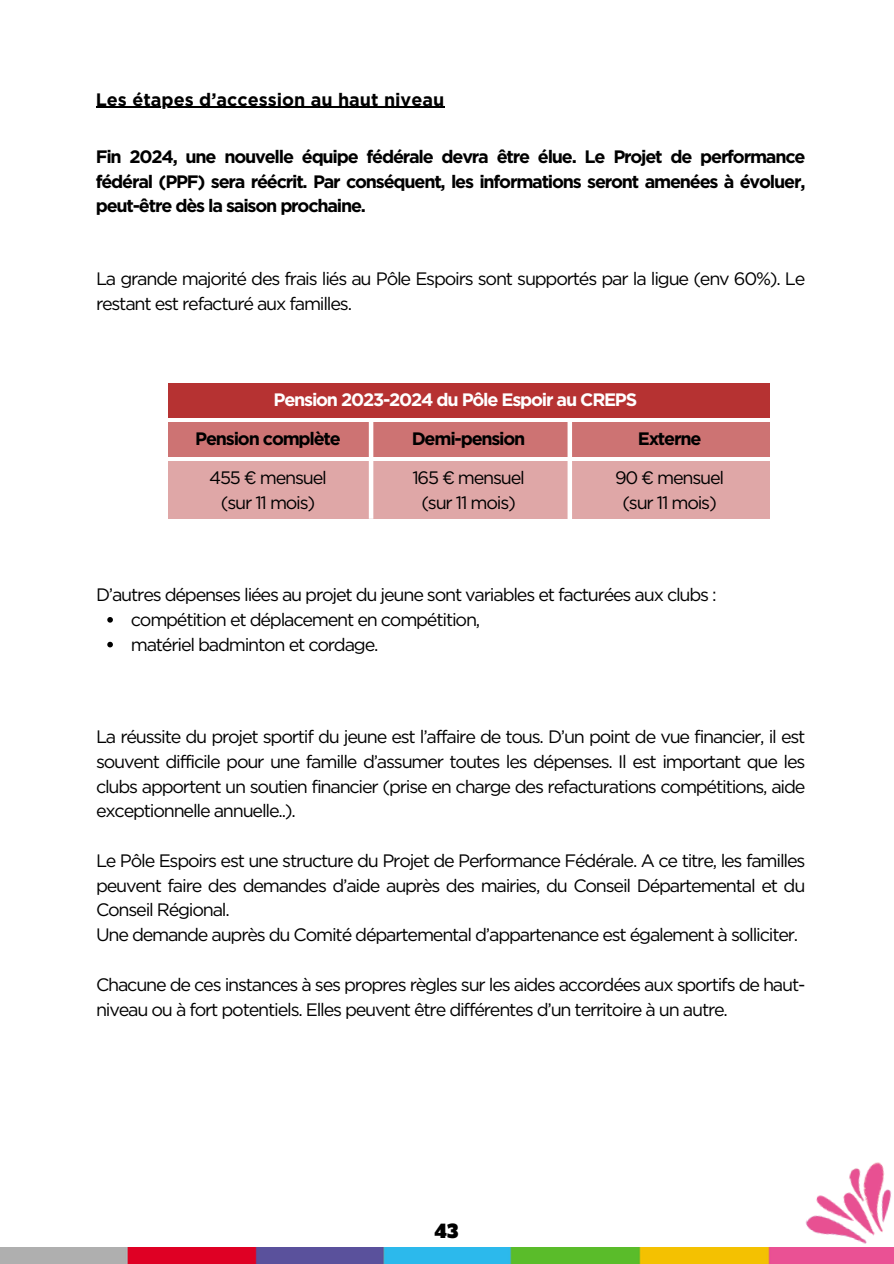
<style>
.page{position:relative;width:894px;height:1264px;background:#fff}
.page>*{position:absolute;margin:0;border:0;box-sizing:border-box;transform-origin:0 0}
.t1{font:18px/24.8px "Gotham";letter-spacing:-.065em;color:#000}
.t2{font:700 18px/24.8px "Gotham";letter-spacing:-.065em;color:#000;text-align:justify}
.t3{font:700 18px "Gotham";letter-spacing:-.065em;color:#fff}
.t4{font:700 18px "Gotham";color:#000}
.t5{font:18px "Alfa Slab One";color:#000}
</style>
<div class="page">
<div style="left:168px;top:383px;width:601px;height:35px;background:#b63232"></div>
<div style="left:168px;top:422px;width:601px;height:35px;background:#cd7373"></div>
<div style="left:168px;top:461px;width:601px;height:58px;background:#dfa7a7"></div>
<hr style="left:369px;top:418px;width:4px;height:101px;background:#fff">
<div style="left:567px;top:418px;width:5px;height:116px;background:#fff"></div>
<hr style="left:96px;top:107px;width:348px;height:1px;background:#000">
<svg style="left:107px;top:617px;width:6px;height:5px"></svg>
<svg style="left:107px;top:641px;width:6px;height:6px"></svg>
<img style="left:805px;top:1162px;width:87px;height:82px">
<img style="left:0;top:1247px;width:893px;height:16px">
<p class="t4" style="left:96px;top:88px;width:350px">Les étapes d’accession au haut niveau</p>
<p class="t2" style="left:96px;top:144px;width:711px">Fin 2024, une nouvelle équipe fédérale devra être élue. Le Projet de performance fédéral (PPF) sera réécrit. Par conséquent, les informations seront amenées à évoluer, peut-être dès la saison prochaine.</p>
<p class="t1" style="left:96px;top:266px;width:710px">La grande majorité des frais liés au Pôle Espoirs sont supportés par la ligue (env 60%). Le restant est refacturé aux familles.</p>
<p class="t3" style="left:273px;top:389px;width:365px">Pension 2023-2024 du Pôle Espoir au CREPS</p>
<p class="t2" style="left:195px;top:426px;width:147px">Pension complète</p>
<p class="t2" style="left:411px;top:426px;width:115px">Demi-pension</p>
<p class="t2" style="left:637px;top:426px;width:65px">Externe</p>
<p class="t1" style="left:209px;top:465px;width:119px;text-align:center">455 € mensuel (sur 11 mois)</p>
<p class="t1" style="left:412px;top:465px;width:114px;text-align:center">165 € mensuel (sur 11 mois)</p>
<p class="t1" style="left:614px;top:465px;width:111px;text-align:center">90 € mensuel (sur 11 mois)</p>
<p class="t1" style="left:131px;top:582px;width:587px;text-indent:-35px">D’autres dépenses liées au projet du jeune sont variables et facturées aux clubs : compétition et déplacement en compétition,<br>matériel badminton et cordage.</p>
<p class="t1" style="left:96px;top:724px;width:710px;text-align:justify">La réussite du projet sportif du jeune est l’affaire de tous. D’un point de vue financier, il est souvent difficile pour une famille d’assumer toutes les dépenses. Il est important que les clubs apportent un soutien financier (prise en charge des refacturations compétitions, aide exceptionnelle annuelle..).</p>
<p class="t1" style="left:96px;top:848px;width:710px">Le Pôle Espoirs est une structure du Projet de Performance Fédérale. A ce titre, les familles peuvent faire des demandes d’aide auprès des mairies, du Conseil Départemental et du Conseil Régional.<br>Une demande auprès du Comité départemental d’appartenance est également à solliciter.</p>
<p class="t1" style="left:96px;top:971px;width:710px">Chacune de ces instances à ses propres règles sur les aides accordées aux sportifs de haut&shy;niveau ou à fort potentiels. Elles peuvent être différentes d’un territoire à un autre.</p>
<h1 class="t5" style="left:434px;top:1219px;width:25px">43</h1>
</div>
